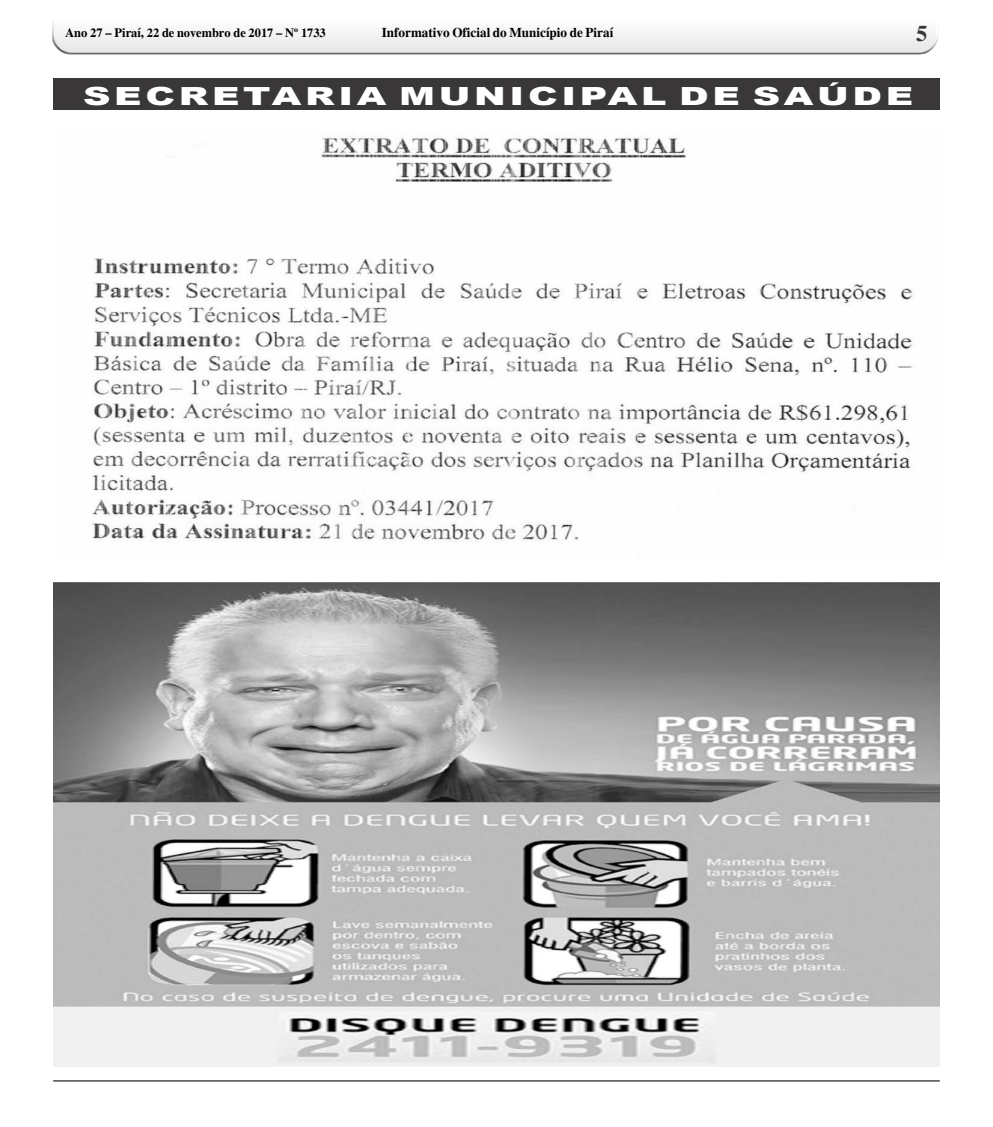
<style>
.page{position:relative;width:993px;height:1127px;background:#fff}
.page>*{position:absolute;margin:0;border:0;box-sizing:border-box;transform-origin:0 0}
.t1{font:900 25px "Arial";letter-spacing:.095em;color:#fff;scale:1.52 1}
.t2{font:700 22.5px "Times New Roman";color:#393738}
.t3{font:700 13.25px "Times New Roman";color:#000}
.t4{font:700 12.5px "Times New Roman";color:#000}
.s1{font-size:12.62px}
</style>
<div class="page">
<img style="left:52px;top:22px;width:886px;height:33px">
<hr style="left:53px;top:1080px;width:886px;height:1px;background:#000">
<div style="left:53px;top:78px;width:886px;height:32px;background:#393738"></div>
<img style="left:92px;top:136px;width:822px;height:406px">
<img style="left:53px;top:582px;width:886px;height:484px">
<p class="t4" style="left:65px;top:29px;width:262px"><span class="s1">Ano 27 – Piraí,</span> 22 de novembro de 2017 – Nº 1733</p>
<p class="t3" style="left:382px;top:29px;width:233px">Informativo Oficial do Município de Piraí</p>
<h2 class="t2" style="left:915px;top:26px;width:13px">5</h2>
<h1 class="t1" style="left:83px;top:87px;width:547px">SECRETARIA MUNICIPAL DE SAÚDE</h1>
</div>
